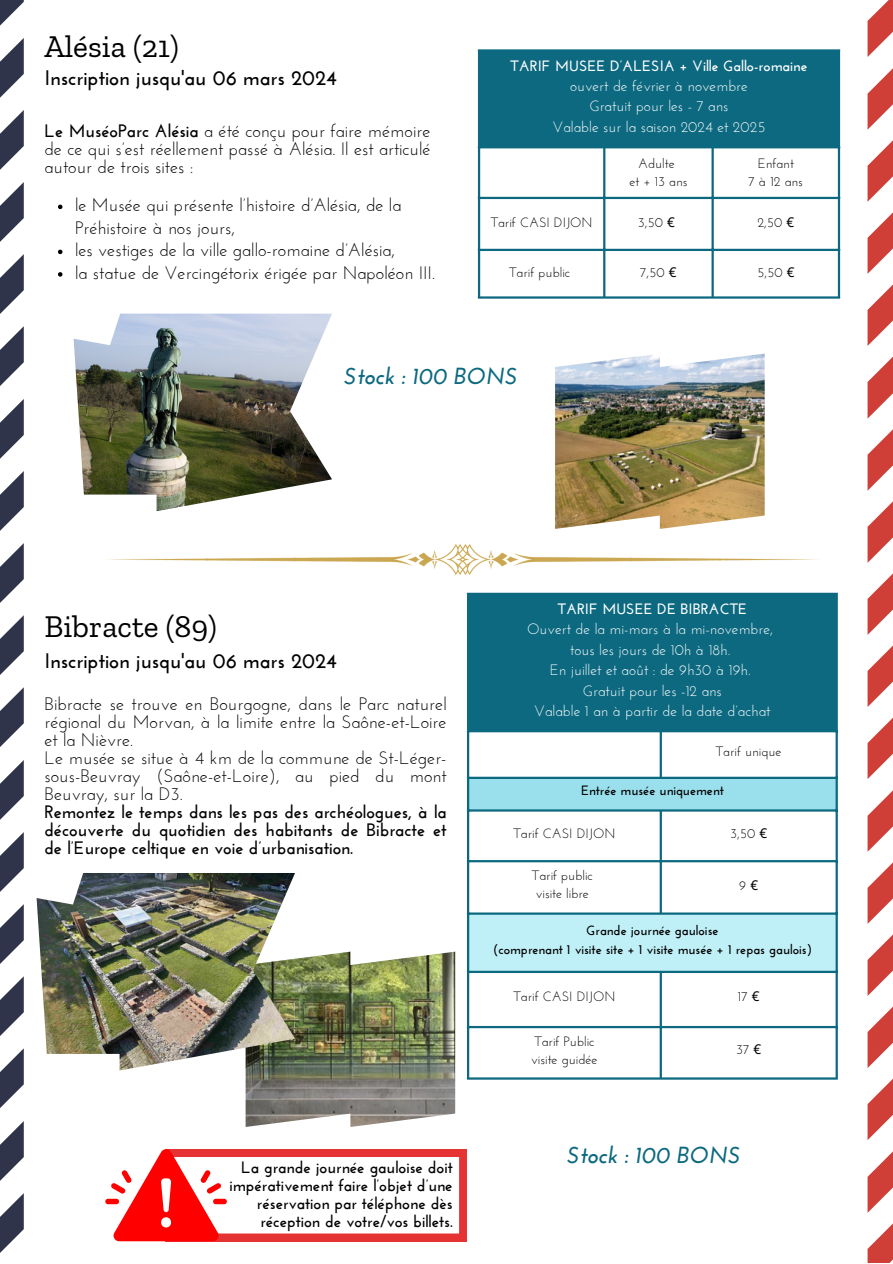
<style>
.page{position:relative;width:893px;height:1264px;background:#fff}
.page>*{position:absolute;margin:0;border:0;box-sizing:border-box;transform-origin:0 0}
.t1{font:31.5px "Zilla Slab";color:#000}
.t2{font:italic 700 23.1px "Josefin Sans";color:#0c6980}
.t3{font:700 21px "Josefin Sans";color:#000}
.t4{font:18px/18px "Josefin Sans";color:#000}
.t5{font:700 18px/18px "Josefin Sans";color:#000;text-align:justify}
.t6{font:700 16.5px/18px "Josefin Sans";color:#000;text-align:right}
.t7{font:15px/20.5px "Josefin Sans";color:#fff;text-align:center}
.t8{font:700 15px "Josefin Sans";color:#fff}
.t9{font:13.5px/18.3px "Josefin Sans";color:#000}
.t10{font:700 13.5px/18.3px "Josefin Sans";color:#000;text-align:center}
.s1{font-weight:700}
.s2{font-family:"Noto Sans"}
</style>
<div class="page">
<svg style="left:0;top:0;width:24px;height:1253px"></svg>
<svg style="left:867px;top:0;width:25px;height:1263px"></svg>
<div style="left:468px;top:593px;width:368px;height:138px;background:#0c6980"></div>
<div style="left:468px;top:777px;width:368px;height:33px;background:#99dfec"></div>
<div style="left:468px;top:913px;width:368px;height:59px;background:#c0f0f7"></div>
<hr style="left:467px;top:595px;width:2px;height:482px;background:#0c6980">
<hr style="left:659px;top:732px;width:3px;height:44px;background:#0c6980">
<hr style="left:659px;top:811px;width:3px;height:101px;background:#0c6980">
<hr style="left:659px;top:973px;width:3px;height:104px;background:#0c6980">
<hr style="left:835px;top:595px;width:2px;height:482px;background:#0c6980">
<hr style="left:467px;top:592px;width:370px;height:3px;background:#0c6980">
<hr style="left:467px;top:730px;width:370px;height:2px;background:#0c6980">
<hr style="left:467px;top:776px;width:370px;height:3px;background:#0c6980">
<hr style="left:467px;top:809px;width:370px;height:2px;background:#0c6980">
<hr style="left:467px;top:860px;width:370px;height:2px;background:#0c6980">
<hr style="left:467px;top:912px;width:370px;height:2px;background:#0c6980">
<hr style="left:467px;top:970px;width:370px;height:3px;background:#0c6980">
<hr style="left:467px;top:1025px;width:370px;height:3px;background:#0c6980">
<hr style="left:467px;top:1077px;width:370px;height:2px;background:#0c6980">
<img style="left:108px;top:544px;width:710px;height:31px">
<img style="left:245px;top:951px;width:210px;height:175px">
<img style="left:37px;top:873px;width:258px;height:197px">
<div style="left:478px;top:50px;width:361px;height:98px;background:#0c6980"></div>
<hr style="left:478px;top:52px;width:2px;height:244px;background:#0c6980">
<hr style="left:603px;top:148px;width:2px;height:148px;background:#0c6980">
<hr style="left:711px;top:148px;width:2px;height:148px;background:#0c6980">
<hr style="left:837px;top:52px;width:3px;height:244px;background:#0c6980">
<hr style="left:478px;top:49px;width:362px;height:3px;background:#0c6980">
<hr style="left:478px;top:197px;width:362px;height:2px;background:#0c6980">
<hr style="left:478px;top:249px;width:362px;height:2px;background:#0c6980">
<hr style="left:478px;top:296px;width:362px;height:3px;background:#0c6980">
<img style="left:555px;top:353px;width:209px;height:176px">
<img style="left:74px;top:313px;width:258px;height:198px">
<svg style="left:58px;top:205px;width:4px;height:4px"></svg>
<svg style="left:58px;top:250px;width:4px;height:4px"></svg>
<svg style="left:58px;top:272px;width:4px;height:5px"></svg>
<div style="left:105px;top:1198px;width:14px;height:6px;background:#f00;border-radius:3px"></div>
<svg style="left:111px;top:1149px;width:356px;height:92px"></svg>
<h1 class="t1" style="left:44px;top:28px;width:136px">Alésia (21)</h1>
<p class="t3" style="left:44px;top:69px;width:294px">Inscription jusqu'au 06 mars 2024</p>
<p class="t4" style="left:44px;top:124px;width:387px;text-align:justify"><span class="s1">Le MuséoParc Alésia</span> a été conçu pour faire mémoire de ce qui s’est réellement passé à Alésia. Il est articulé autour de trois sites :</p>
<p class="t4" style="left:75px;top:196px;width:361px;line-height:22.5px">le Musée qui présente l’histoire d’Alésia, de la Préhistoire à nos jours,<br>les vestiges de la ville gallo-romaine d’Alésia,<br>la statue de Vercingétorix érigée par Napoléon III.</p>
<p class="t8" style="left:510px;top:59px;width:298px">TARIF MUSEE D’ALESIA + Ville Gallo-romaine</p>
<p class="t7" style="left:552px;top:77px;width:214px">ouvert de février à novembre<br>Gratuit pour les - 7 ans<br>Valable sur la saison 2024 et 2025</p>
<p class="t9" style="left:629px;top:155px;width:60px;text-align:center">Adulte<br>et + 13 ans</p>
<p class="t9" style="left:748px;top:155px;width:56px;text-align:center">Enfant<br>7 à 12 ans</p>
<p class="t9" style="left:490px;top:215px;width:103px">Tarif CASI DIJON</p>
<p class="t9" style="left:638px;top:215px;width:39px">3,50 <span class="s2">€</span></p>
<p class="t9" style="left:757px;top:215px;width:38px">2,50 <span class="s2">€</span></p>
<p class="t9" style="left:509px;top:264px;width:62px">Tarif public</p>
<p class="t9" style="left:640px;top:264px;width:38px">7,50 <span class="s2">€</span></p>
<p class="t9" style="left:757px;top:264px;width:39px">5,50 <span class="s2">€</span></p>
<p class="t2" style="left:344px;top:366px;width:175px">Stock : 100 BONS</p>
<h1 class="t1" style="left:44px;top:607px;width:174px">Bibracte (89)</h1>
<p class="t3" style="left:44px;top:652px;width:294px">Inscription jusqu'au 06 mars 2024</p>
<p class="t4" style="left:44px;top:696px;width:404px">Bibracte se trouve en Bourgogne, dans le Parc naturel régional du Morvan, à la limite entre la Saône-et-Loire et la Nièvre.<br>Le musée se situe à 4 km de la commune de St-Léger&shy;sous-Beuvray (Saône-et-Loire), au pied du mont Beuvray, sur la D3.</p>
<p class="t5" style="left:44px;top:804px;width:404px">Remontez le temps dans les pas des archéologues, à la découverte du quotidien des habitants de Bibracte et de l’Europe celtique en voie d’urbanisation.</p>
<p class="t6" style="left:229px;top:1159px;width:225px">La grande journée gauloise doit impérativement faire l’objet d’une réservation par téléphone dès réception de votre/vos billets.</p>
<p class="t8" style="left:557px;top:602px;width:191px">TARIF MUSEE DE BIBRACTE</p>
<p class="t7" style="left:527px;top:620px;width:248px">Ouvert de la mi-mars à la mi-novembre, tous les jours de 10h à 18h.<br>En juillet et août : de 9h30 à 19h.<br>Gratuit pour les -12 ans<br>Valable 1 an à partir de la date d’achat</p>
<p class="t9" style="left:715px;top:743px;width:67px">Tarif unique</p>
<p class="t10" style="left:581px;top:782px;width:144px">Entrée musée uniquement</p>
<p class="t9" style="left:513px;top:825px;width:103px">Tarif CASI DIJON</p>
<p class="t9" style="left:730px;top:825px;width:39px">3,50 <span class="s2">€</span></p>
<p class="t9" style="left:532px;top:867px;width:62px">Tarif public visite libre</p>
<p class="t9" style="left:739px;top:877px;width:20px">9 <span class="s2">€</span></p>
<p class="t10" style="left:492px;top:922px;width:321px">Grande journée gauloise<br>(comprenant 1 visite site + 1 visite musée + 1 repas gaulois)</p>
<p class="t9" style="left:513px;top:988px;width:103px">Tarif CASI DIJON</p>
<p class="t9" style="left:737px;top:988px;width:23px">17 <span class="s2">€</span></p>
<p class="t9" style="left:531px;top:1033px;width:68px">Tarif Public visite guidée</p>
<p class="t9" style="left:736px;top:1041px;width:27px">37 <span class="s2">€</span></p>
<p class="t2" style="left:567px;top:1146px;width:175px">Stock : 100 BONS</p>
</div>
